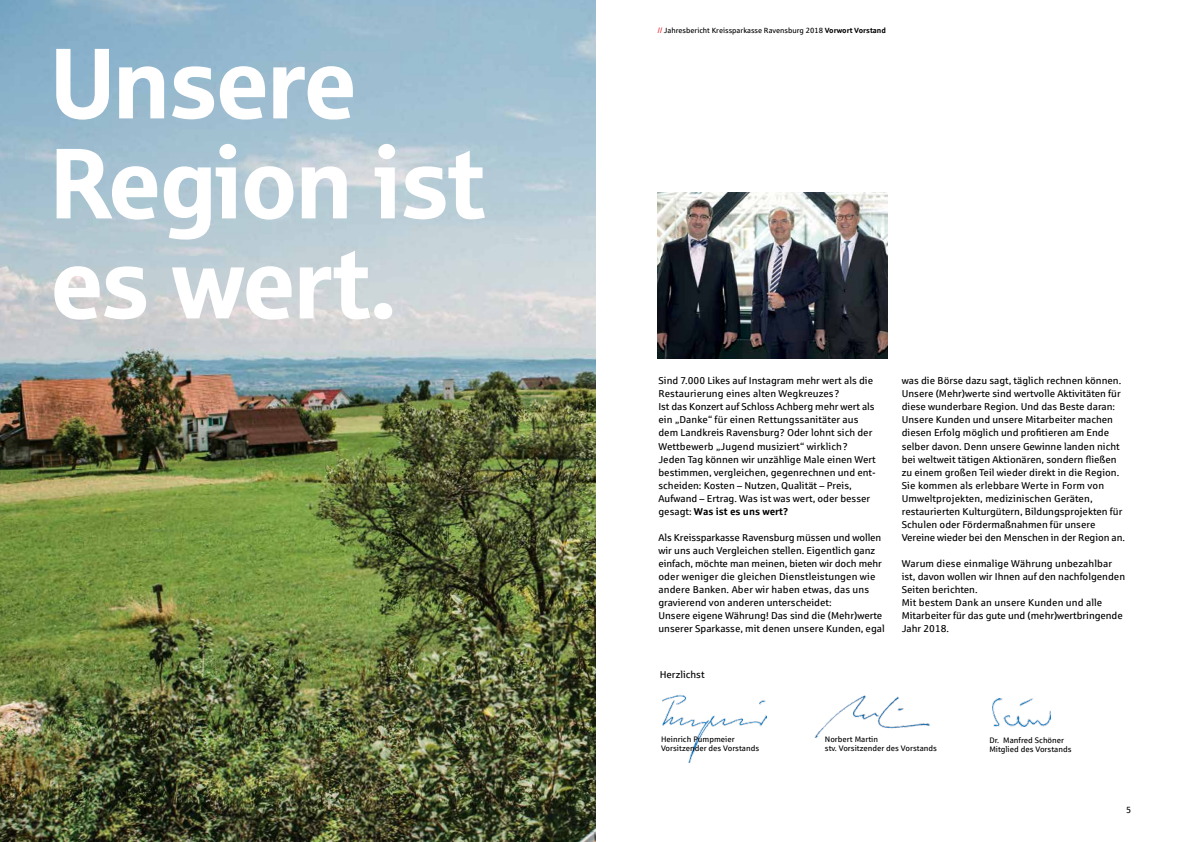
<style>
.page{position:relative;width:1191px;height:842px;background:#fff}
.page>*{position:absolute;margin:0;border:0;box-sizing:border-box;transform-origin:0 0}
.t1{font:100px/100px "Sparkasse Head";color:#fff}
.t2{font:10px/13px "Sparkasse Rg";color:#000}
.t3{font:9px "Sparkasse Rg";color:#000}
.t4{font:8px/9px "Sparkasse Rg";color:#000}
.t5{font:7.5px "Sparkasse Rg";color:#000}
.s1{color:#ed1d24}
.s2{font-weight:700}
</style>
<div class="page">
<img style="left:0;top:0;width:595px;height:842px">
<img style="left:658px;top:193px;width:229px;height:166px">
<img style="left:992px;top:699px;width:58px;height:27px">
<img style="left:814px;top:695px;width:116px;height:43px">
<img style="left:662px;top:695px;width:104px;height:67px">
<h1 class="t1" style="left:51px;top:30px;width:436px">Unsere<br>Region ist es wert.</h1>
<p class="t5" style="left:658px;top:26px;width:229px"><span class="s1">//</span> Jahresbericht Kreissparkasse Ravensburg 2018 <span class="s2">Vorwort Vorstand</span></p>
<p class="t2" style="left:658px;top:374px;width:219px">Sind 7.000 Likes auf Instagram mehr wert als die Restaurierung eines alten Wegkreuzes?<br>Ist das Konzert auf Schloss Achberg mehr wert als ein „Danke“ für einen Rettungssanitäter aus dem Landkreis Ravensburg? Oder lohnt sich der Wettbewerb „Jugend musiziert“ wirklich?<br>Jeden Tag können wir unzählige Male einen Wert bestimmen, vergleichen, gegenrechnen und ent&shy;scheiden: Kosten – Nutzen, Qualität – Preis, Aufwand – Ertrag. Was ist was wert, oder besser gesagt: <span class="s2">Was ist es uns wert?</span></p>
<p class="t2" style="left:658px;top:530px;width:228px">Als Kreissparkasse Ravensburg müssen und wollen wir uns auch Vergleichen stellen. Eigentlich ganz einfach, möchte man meinen, bieten wir doch mehr oder weniger die gleichen Dienstleistungen wie andere Banken. Aber wir haben etwas, das uns gravierend von anderen unterscheidet:<br>Unsere eigene Währung! Das sind die (Mehr)werte unserer Sparkasse, mit denen unsere Kunden, egal</p>
<p class="t2" style="left:659px;top:668px;width:46px">Herzlichst</p>
<p class="t2" style="left:901px;top:374px;width:225px">was die Börse dazu sagt, täglich rechnen können.<br>Unsere (Mehr)werte sind wertvolle Aktivitäten für diese wunderbare Region. Und das Beste daran:<br>Unsere Kunden und unsere Mitarbeiter machen diesen Erfolg möglich und profitieren am Ende selber davon. Denn unsere Gewinne landen nicht bei weltweit tätigen Aktionären, sondern fließen zu einem großen Teil wieder direkt in die Region.<br>Sie kommen als erlebbare Werte in Form von Umweltprojekten, medizinischen Geräten, restaurierten Kulturgütern, Bildungsprojekten für Schulen oder Fördermaßnahmen für unsere Vereine wieder bei den Menschen in der Region an.</p>
<p class="t2" style="left:901px;top:556px;width:225px">Warum diese einmalige Währung unbezahlbar ist, davon wollen wir Ihnen auf den nachfolgenden Seiten berichten.<br>Mit bestem Dank an unsere Kunden und alle Mitarbeiter für das gute und (mehr)wertbringende Jahr 2018.</p>
<p class="t4" style="left:661px;top:735px;width:100px">Heinrich Pumpmeier<br>Vorsitzender des Vorstands</p>
<p class="t4" style="left:825px;top:734px;width:114px">Norbert Martin<br>stv. Vorsitzender des Vorstands</p>
<p class="t4" style="left:989px;top:735px;width:84px">Dr. Manfred Schöner<br>Mitglied des Vorstands</p>
<p class="t3" style="left:1126px;top:805px;width:7px">5</p>
</div>
